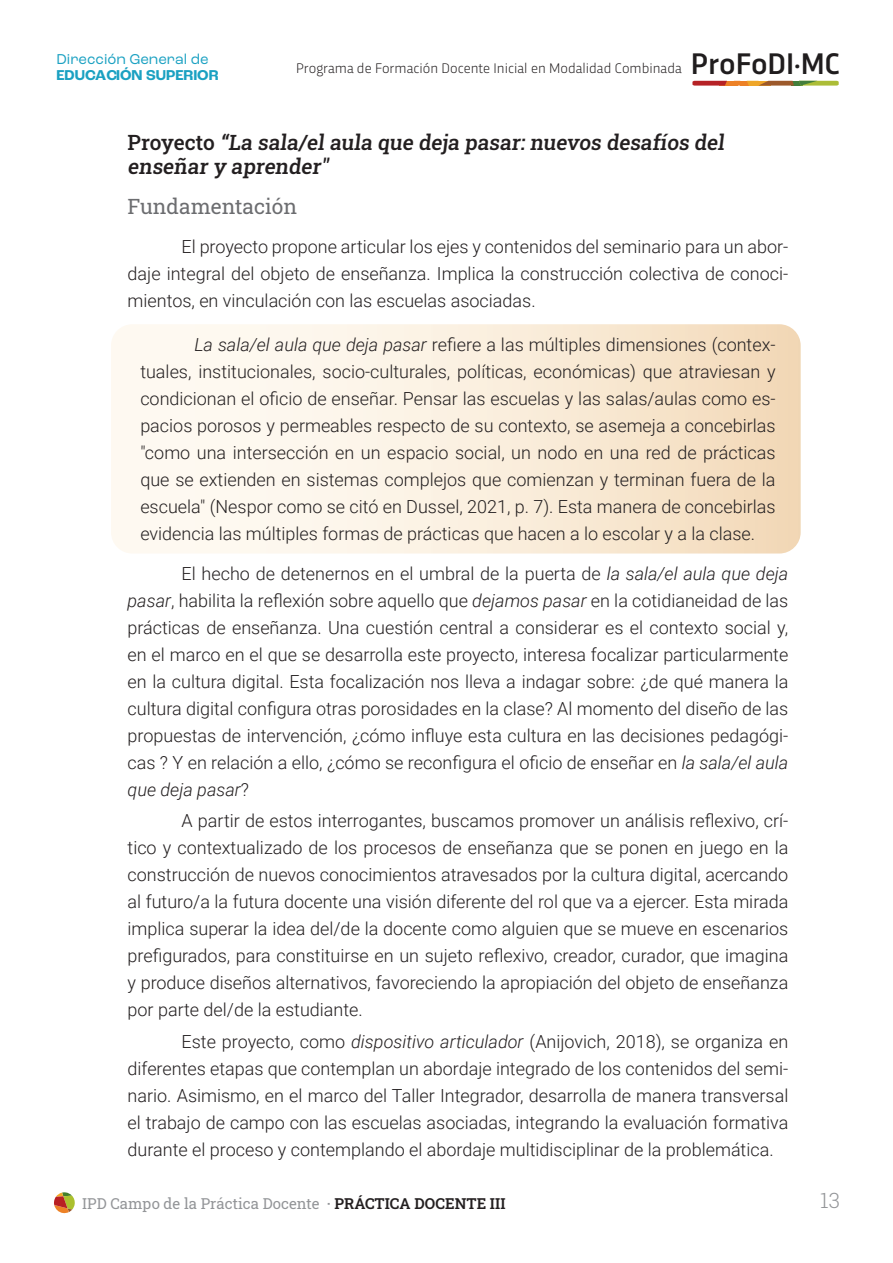
<style>
.page{position:relative;width:893px;height:1263px;background:#fff}
.page>*{position:absolute;margin:0;border:0;box-sizing:border-box;transform-origin:0 0}
.t1{font:500 21px/24px "Roboto Slab";letter-spacing:-.01em;color:#231f20}
.t2{font:21px "Roboto Slab";color:#6c6d70}
.t3{font:300 21px "Roboto Slab";color:#939598}
.t4{font:300 18px/27px "Roboto";color:#231f20;text-align:justify}
.t5{font:15px "Roboto Slab";color:#939598}
.t6{font:15px "Roc Grotesk";color:#1ba1c2}
.t7{font:700 15px "Roc Grotesk";color:#1ba1c2}
.t8{font:300 14.55px "Trasandina W03";color:#231f20}
.s1{font-weight:500;font-size:31.2px;color:#201d1e}
.s2{font-style:italic}
.s3{font-weight:600}
.s4{font-weight:600;color:#231f20}
</style>
<div class="page">
<svg style="left:111px;top:324px;width:690px;height:229px"></svg>
<div style="left:740px;top:81px;width:9px;height:5px;background:#ed8126"></div>
<svg style="left:692px;top:81px;width:48px;height:5px"></svg>
<svg style="left:747px;top:81px;width:92px;height:5px"></svg>
<svg style="left:54px;top:1192px;width:21px;height:21px"></svg>
<p class="t6" style="left:57px;top:50px;width:154px">Dirección General de</p>
<p class="t7" style="left:57px;top:66px;width:164px">EDUCACIÓN SUPERIOR</p>
<p class="t8" style="left:296px;top:57px;width:545px">Programa de Formación Docente Inicial en Modalidad Combinada <span class="s1">ProFoDI·MC</span></p>
<p class="t1" style="left:128px;top:129px;width:601px">P roye c to “La sala/el aula que deja pasar: nuevos desafíos del enseñar y aprender"</p>
<p class="t2" style="left:128px;top:192px;width:171px">Fundamentación</p>
<p class="t4" style="left:128px;top:233px;width:662px;text-indent:54px">El proyecto propone articular los ejes y contenidos del seminario para un abor&shy;daje integral del objeto de enseñanza. Implica la construcción colectiva de conoci&shy;mientos, en vinculación con las escuelas asociadas.</p>
<p class="t4" style="left:140px;top:331px;width:637px;text-indent:54px"><span class="s2">La sala/el aula que deja pasar</span> refiere a las múltiples dimensiones (contex&shy;tuales, institucionales, socio-culturales, políticas, económicas) que atraviesan y condicionan el oficio de enseñar. Pensar las escuelas y las salas/aulas como es&shy;pacios porosos y permeables respecto de su contexto, se asemeja a concebirlas "como una intersección en un espacio social, un nodo en una red de prácticas que se extienden en sistemas complejos que comienzan y terminan fuera de la escuela" (Nespor como se citó en Dussel, 2021, p. 7). Esta manera de concebirlas evidencia las múltiples formas de prácticas que hacen a lo escolar y a la clase.</p>
<p class="t4" style="left:128px;top:560px;width:662px;text-indent:54px">El hecho de detenernos en el umbral de la puerta de <span class="s2">la sala/el aula que deja pasar</span>, habilita la reflexión sobre aquello que <span class="s2">dejamos pasar</span> en la cotidianeidad de las prácticas de enseñanza. Una cuestión central a considerar es el contexto social y, en el marco en el que se desarrolla este proyecto, interesa focalizar particularmente en la cultura digital. Esta focalización nos lleva a indagar sobre: ¿de qué manera la cultura digital configura otras porosidades en la clase? Al momento del diseño de las propuestas de intervención, ¿cómo influye esta cultura en las decisiones pedagógi&shy;cas ? Y en relación a ello, ¿cómo se reconfigura el oficio de enseñar en <span class="s2">la sala/el aula que deja pasar</span>?</p>
<p class="t4" style="left:128px;top:807px;width:662px;text-indent:54px">A partir de estos interrogantes, buscamos promover un análisis reflexivo, crí&shy;tico y contextualizado de los procesos de enseñanza que se ponen en juego en la construcción de nuevos conocimientos atravesados por la cultura digital, acercando al futuro/a la futura docente una visión diferente del rol que va a ejercer. Esta mirada implica superar la idea del/de la docente como alguien que se mueve en escenarios prefigurados, para constituirse en un sujeto reflexivo, creador, curador, que imagina y produce diseños alternativos, favoreciendo la apropiación del objeto de enseñanza por parte del/de la estudiante.</p>
<p class="t4" style="left:128px;top:1027px;width:662px;text-indent:54px">Este proyecto, como <span class="s2">dispositivo articulador</span> (Anijovich, 2018), se organiza en diferentes etapas que contemplan un abordaje integrado de los contenidos del semi&shy;nario. Asimismo, en el marco del Taller Integrador, desarrolla de manera transversal el trabajo de campo con las escuelas asociadas, integrando la evaluación formativa durante el proceso y contemplando el abordaje multidisciplinar de la problemática.</p>
<p class="t5" style="left:82px;top:1193px;width:425px">IPD Campo de la Práctica Docente <span class="s3">·</span> <span class="s4">PRÁCTICA DOCENTE III</span></p>
<p class="t3" style="left:820px;top:1186px;width:21px">13</p>
</div>
